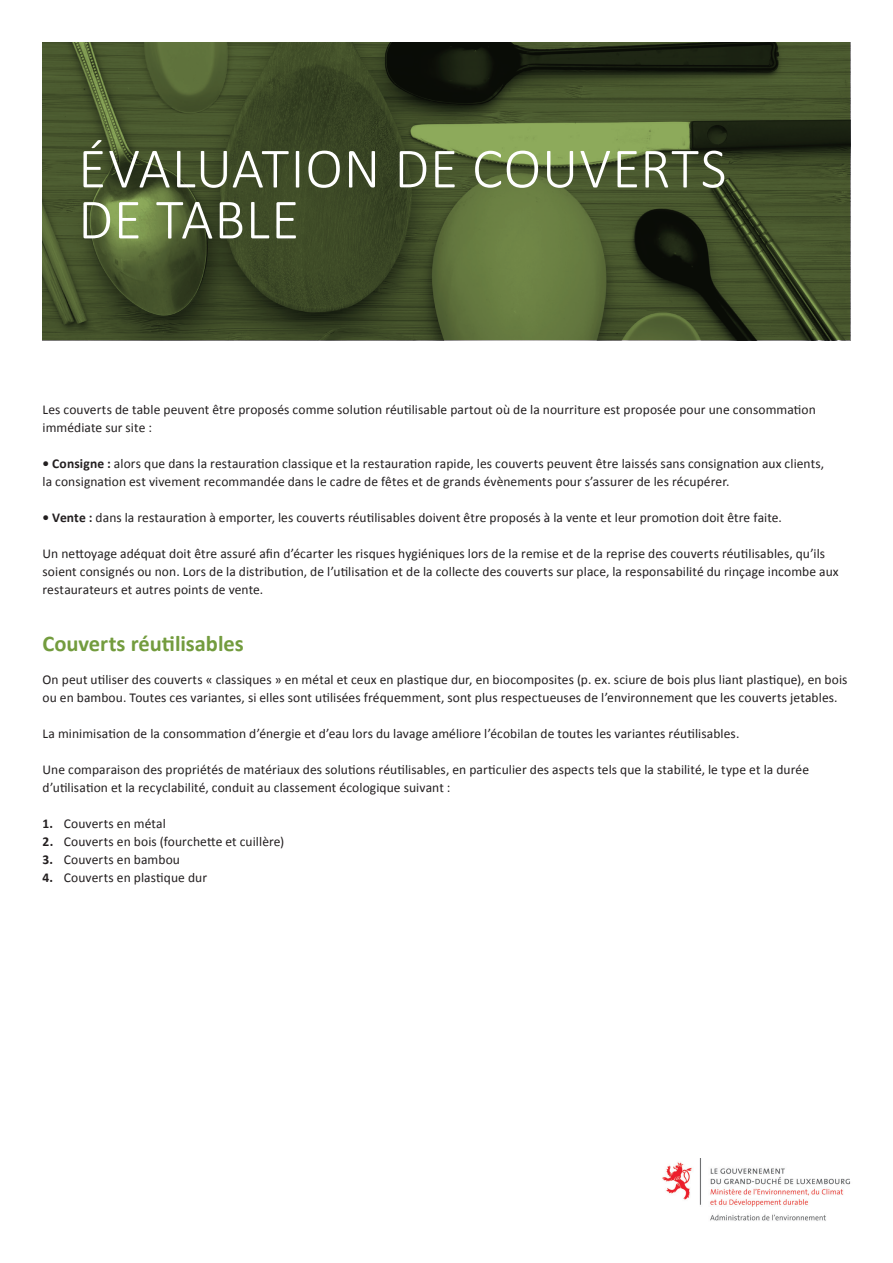
<style>
.page{position:relative;width:893px;height:1263px;background:#fff}
.page>*{position:absolute;margin:0;border:0;box-sizing:border-box;transform-origin:0 0}
.t1{font:300 57.45px/51px "Calibri";letter-spacing:.015em;color:#fff}
.t2{font:700 22.5px "Calibri";color:#739c3e}
.t3{font:13.5px/18px "Calibri";letter-spacing:.005em;color:#231f20}
.s1{font-weight:700}
</style>
<div class="page">
<svg style="left:43px;top:43px;width:807px;height:297px;background:#43512b"></svg>
<img style="left:662px;top:1158px;width:189px;height:63px">
<h1 class="t1" style="left:78px;top:140px;width:650px">ÉVALUATION DE COUVERTS<br>DE TABLE</h1>
<p class="t3" style="left:43px;top:401px;width:775px">Les couverts de table peuvent être proposés comme solution réutilisable partout où de la nourriture est proposée pour une consommation immédiate sur site :</p>
<p class="t3" style="left:43px;top:455px;width:783px"><span class="s1">• Consigne :</span> alors que dans la restauration classique et la restauration rapide, les couverts peuvent être laissés sans consignation aux clients, la consignation est vivement recommandée dans le cadre de fêtes et de grands évènements pour s’assurer de les récupérer.</p>
<p class="t3" style="left:43px;top:509px;width:741px"><span class="s1">• Vente :</span> dans la restauration à emporter, les couverts réutilisables doivent être proposés à la vente et leur promotion doit être faite.</p>
<p class="t3" style="left:43px;top:545px;width:798px">Un nettoyage adéquat doit être assuré afin d’écarter les risques hygiéniques lors de la remise et de la reprise des couverts réutilisables, qu’ils soient consignés ou non. Lors de la distribution, de l’utilisation et de la collecte des couverts sur place, la responsabilité du rinçage incombe aux restaurateurs et autres points de vente.</p>
<h2 class="t2" style="left:43px;top:630px;width:203px">Couverts réutilisables</h2>
<p class="t3" style="left:43px;top:671px;width:807px">On peut utiliser des couverts « classiques » en métal et ceux en plastique dur, en biocomposites (p. ex. sciure de bois plus liant plastique), en bois ou en bambou. Toutes ces variantes, si elles sont utilisées fréquemment, sont plus respectueuses de l’environnement que les couverts jetables.</p>
<p class="t3" style="left:43px;top:725px;width:698px">La minimisation de la consommation d’énergie et d’eau lors du lavage améliore l’écobilan de toutes les variantes réutilisables.</p>
<p class="t3" style="left:43px;top:761px;width:768px">Une comparaison des propriétés de matériaux des solutions réutilisables, en particulier des aspects tels que la stabilité, le type et la durée d’utilisation et la recyclabilité, conduit au classement écologique suivant :</p>
<p class="t3" style="left:43px;top:815px;width:125px"><span class="s1">1.</span> Couverts en métal</p>
<p class="t3" style="left:43px;top:833px;width:243px"><span class="s1">2.</span> Couverts en bois (fourchette et cuillère)</p>
<p class="t3" style="left:43px;top:851px;width:139px"><span class="s1">3.</span> Couverts en bambou</p>
<p class="t3" style="left:43px;top:869px;width:166px"><span class="s1">4.</span> Couverts en plastique dur</p>
</div>
